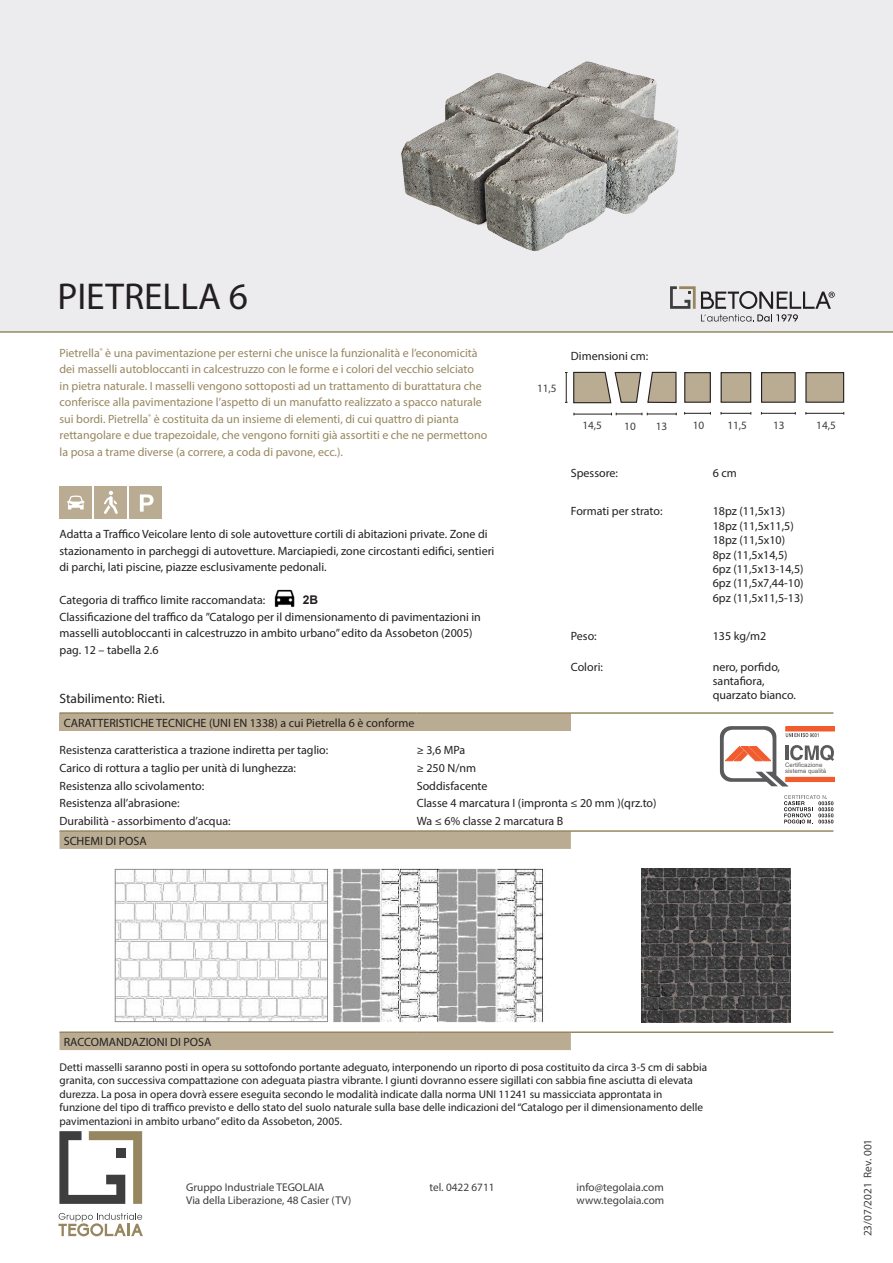
<style>
.page{position:relative;width:893px;height:1263px;background:#fff}
.page>*{position:absolute;margin:0;border:0;box-sizing:border-box;transform-origin:0 0}
.t1{font:37.5px "Myriad Pro";color:#231f20}
.t2{font:13.5px "Myriad Pro";color:#231f20}
.t3{font:12px/16.5px "Myriad Pro";color:#231f20}
.t4{font:12px/16.5px "Myriad Pro";color:#978760}
.t5{font:700 12px "Arial";color:#231f20}
.t6{font:11.25px/13.5px "Myriad Pro";color:#231f20}
.t7{font:11.25px "Myriad Pro";color:#3e3e3f}
.t8{font:6.15px/6.1px "Arial";color:#5a5a5d}
</style>
<div class="page">
<div style="left:0;top:0;width:893px;height:332px;background:#ececee"></div>
<hr style="left:0;top:331px;width:893px;height:2px;background:#978760">
<svg style="left:670px;top:286px;width:165px;height:36px"></svg>
<svg style="left:58px;top:1213px;width:85px;height:23px"></svg>
<svg style="left:59px;top:1131px;width:83px;height:73px"></svg>
<svg style="left:784px;top:795px;width:49px;height:29px"></svg>
<div style="left:60px;top:486px;width:32px;height:33px;background:#b9ac92"></div>
<svg style="left:67px;top:495px;width:17px;height:14px"></svg>
<div style="left:95px;top:486px;width:32px;height:33px;background:#b9ac92"></div>
<svg style="left:104px;top:491px;width:14px;height:23px"></svg>
<div style="left:130px;top:486px;width:32px;height:33px;background:#b9ac92"></div>
<svg style="left:140px;top:494px;width:14px;height:18px"></svg>
<img style="left:274px;top:589px;width:21px;height:19px">
<img style="left:401px;top:61px;width:278px;height:190px">
<div style="left:60px;top:713px;width:511px;height:18px;background:#b9ac92"></div>
<hr style="left:60px;top:712px;width:357px;height:2px;background:#978760">
<hr style="left:417px;top:712px;width:154px;height:2px;background:#978760">
<hr style="left:571px;top:712px;width:262px;height:2px;background:#978760">
<svg style="left:60px;top:832px;width:511px;height:218px"></svg>
<hr style="left:60px;top:830px;width:357px;height:2px;background:#978760">
<hr style="left:417px;top:830px;width:154px;height:2px;background:#978760">
<hr style="left:571px;top:830px;width:262px;height:2px;background:#978760">
<hr style="left:60px;top:1031px;width:357px;height:2px;background:#978760">
<hr style="left:417px;top:1031px;width:154px;height:2px;background:#978760">
<hr style="left:571px;top:1031px;width:262px;height:2px;background:#978760">
<svg style="left:720px;top:726px;width:114px;height:60px"></svg>
<img style="left:105px;top:863px;width:455px;height:165px">
<img style="left:641px;top:868px;width:150px;height:155px">
<div style="left:685px;top:373px;width:25px;height:29px;background:#b9ac92"></div>
<div style="left:684px;top:372px;width:27px;height:31px;border:1px solid #231f20"></div>
<svg style="left:684px;top:412px;width:27px;height:3px"></svg>
<hr style="left:566px;top:372px;width:1px;height:30px;background:#231f20">
<div style="left:721px;top:373px;width:30px;height:29px;background:#b9ac92"></div>
<div style="left:721px;top:372px;width:30px;height:31px;border:1px solid #231f20"></div>
<hr style="left:721px;top:413px;width:30px;height:1px;background:#231f20">
<div style="left:761px;top:373px;width:34px;height:29px;background:#b9ac92"></div>
<div style="left:761px;top:372px;width:35px;height:31px;border:1px solid #231f20"></div>
<hr style="left:761px;top:413px;width:34px;height:1px;background:#231f20">
<div style="left:806px;top:373px;width:38px;height:29px;background:#b9ac92"></div>
<div style="left:805px;top:372px;width:39px;height:31px;border:1px solid #231f20"></div>
<hr style="left:806px;top:413px;width:38px;height:1px;background:#231f20">
<svg style="left:573px;top:371px;width:104px;height:33px"></svg>
<hr style="left:574px;top:414px;width:37px;height:1px;background:#231f20">
<svg style="left:611px;top:413px;width:66px;height:2px"></svg>
<p class="t1" style="left:57px;top:274px;width:192px">PIETRELLA 6</p>
<p class="t4" style="left:60px;top:344px;width:429px">Pietrella<sup>®</sup> è una pavimentazione per esterni che unisce la funzionalità e l’economicità dei masselli autobloccanti in calcestruzzo con le forme e i colori del vecchio selciato<br>in pietra naturale. I masselli vengono sottoposti ad un trattamento di burattatura che conferisce alla pavimentazione l’aspetto di un manufatto realizzato a spacco naturale sui bordi. Pietrella<sup>®</sup> è costituita da un insieme di elementi, di cui quattro di pianta rettangolare e due trapezoidale, che vengono forniti già assortiti e che ne permettono la posa a trame diverse (a correre, a coda di pavone, ecc.).</p>
<p class="t7" style="left:537px;top:382px;width:21px">11,5</p>
<p class="t3" style="left:571px;top:347px;width:79px">Dimensioni cm:</p>
<p class="t7" style="left:582px;top:418px;width:21px">14,5</p>
<p class="t7" style="left:624px;top:419px;width:13px">10</p>
<p class="t7" style="left:656px;top:419px;width:13px">13</p>
<p class="t7" style="left:727px;top:418px;width:21px">11,5</p>
<p class="t7" style="left:773px;top:418px;width:13px">13</p>
<p class="t7" style="left:816px;top:418px;width:21px">14,5</p>
<p class="t7" style="left:693px;top:418px;width:13px">10</p>
<p class="t3" style="left:571px;top:464px;width:49px">Spessore:</p>
<p class="t3" style="left:713px;top:464px;width:26px">6 cm</p>
<p class="t3" style="left:571px;top:503px;width:93px">Formati per strato:</p>
<p class="t3" style="left:713px;top:504px;width:83px;line-height:14.4px">18pz (11,5x13)<br>18pz (11,5x11,5)</p>
<p class="t3" style="left:713px;top:532px;width:74px">18pz (11,5x10)</p>
<p class="t3" style="left:713px;top:546px;width:76px">8pz (11,5x14,5)</p>
<p class="t3" style="left:713px;top:560px;width:92px">6pz (11,5x13-14,5)</p>
<p class="t3" style="left:713px;top:575px;width:92px">6pz (11,5x7,44-10)</p>
<p class="t3" style="left:713px;top:589px;width:92px">6pz (11,5x11,5-13)</p>
<p class="t3" style="left:571px;top:628px;width:27px">Peso:</p>
<p class="t3" style="left:713px;top:628px;width:55px">135 kg/m2</p>
<p class="t3" style="left:571px;top:658px;width:34px">Colori:</p>
<p class="t3" style="left:713px;top:658px;width:69px">nero, porfido,</p>
<p class="t3" style="left:713px;top:672px;width:53px">santafiora,</p>
<p class="t3" style="left:713px;top:687px;width:85px">quarzato bianco.</p>
<p class="t3" style="left:60px;top:526px;width:436px">Adatta a Traffico Veicolare lento di sole autovetture cortili di abitazioni private. Zone di stazionamento in parcheggi di autovetture. Marciapiedi, zone circostanti edifici, sentieri di parchi, lati piscine, piazze esclusivamente pedonali.</p>
<p class="t3" style="left:60px;top:592px;width:207px">Categoria di traffico limite raccomandata:</p>
<p class="t5" style="left:303px;top:591px;width:17px">2B</p>
<p class="t3" style="left:60px;top:608px;width:423px">Classificazione del traffico da ”Catalogo per il dimensionamento di pavimentazioni in masselli autobloccanti in calcestruzzo in ambito urbano” edito da Assobeton (2005) pag. 12 – tabella 2.6</p>
<p class="t2" style="left:60px;top:690px;width:107px">Stabilimento: Rieti.</p>
<p class="t3" style="left:64px;top:714px;width:352px">CARATTERISTICHE TECNICHE (UNI EN 1338) a cui Pietrella 6 è conforme</p>
<p class="t3" style="left:60px;top:741px;width:270px">Resistenza caratteristica a trazione indiretta per taglio:</p>
<p class="t3" style="left:417px;top:741px;width:50px">≥ 3,6 MPa</p>
<p class="t3" style="left:60px;top:759px;width:238px">Carico di rottura a taglio per unità di lunghezza:</p>
<p class="t3" style="left:417px;top:759px;width:61px">≥ 250 N/nm</p>
<p class="t3" style="left:60px;top:777px;width:146px">Resistenza allo scivolamento:</p>
<p class="t3" style="left:417px;top:777px;width:72px">Soddisfacente</p>
<p class="t3" style="left:60px;top:795px;width:122px">Resistenza all’abrasione:</p>
<p class="t3" style="left:417px;top:795px;width:241px">Classe 4 marcatura I (impronta ≤ 20 mm )(qrz.to)</p>
<p class="t3" style="left:60px;top:813px;width:173px">Durabilità - assorbimento d’acqua:</p>
<p class="t3" style="left:417px;top:813px;width:148px">Wa ≤ 6% classe 2 marcatura B</p>
<p class="t3" style="left:64px;top:832px;width:84px">SCHEMI DI POSA</p>
<p class="t8" style="left:785px;top:761px;width:43px">Certificazione sistema qualità</p>
<p class="t3" style="left:64px;top:1033px;width:149px">RACCOMANDAZIONI DI POSA</p>
<p class="t6" style="left:60px;top:1060px;width:649px">Detti masselli saranno posti in opera su sottofondo portante adeguato, interponendo un riporto di posa costituito da circa 3-5 cm di sabbia granita, con successiva compattazione con adeguata piastra vibrante. I giunti dovranno essere sigillati con sabbia fine asciutta di elevata durezza. La posa in opera dovrà essere eseguita secondo le modalità indicate dalla norma UNI 11241 su massicciata approntata in<br>funzione del tipo di traffico previsto e dello stato del suolo naturale sulla base delle indicazioni del “Catalogo per il dimensionamento delle pavimentazioni in ambito urbano” edito da Assobeton, 2005.</p>
<p class="t7" style="left:186px;top:1180px;width:140px">Gruppo Industriale TEGOLAIA</p>
<p class="t7" style="left:186px;top:1193px;width:167px">Via della Liberazione, 48 Casier (TV)</p>
<p class="t7" style="left:429px;top:1180px;width:67px">tel. 0422 6711</p>
<p class="t7" style="left:577px;top:1180px;width:89px">info@tegolaia.com</p>
<p class="t7" style="left:577px;top:1193px;width:89px">www.tegolaia.com</p>
<p class="t7" style="left:861px;top:1236px;width:99px;rotate:-90deg">23/07/2021 Rev. 001</p>
</div>
